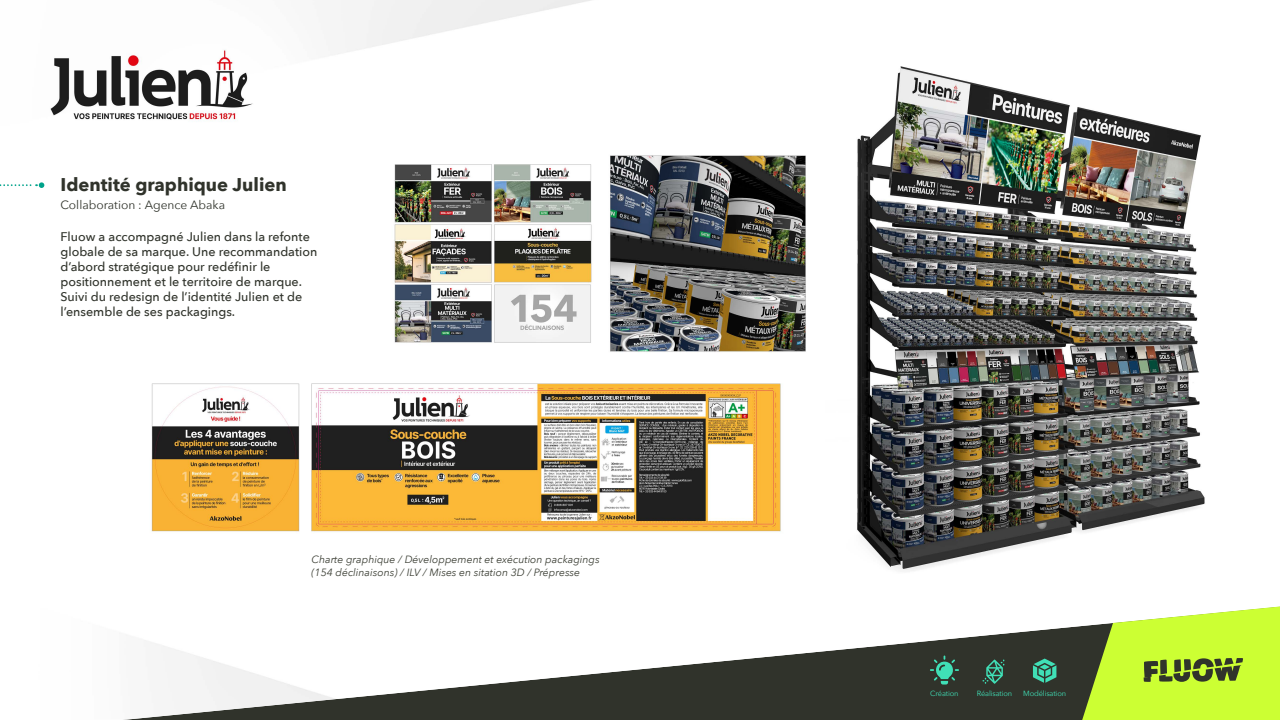
<style>
.page{position:relative;width:1280px;height:720px;background:#fff}
.page>*{position:absolute;margin:0;border:0;box-sizing:border-box;transform-origin:0 0}
.t1{font:700 18.4px "Avenir Next";color:#30332b}
.t2{font:500 12.55px/15.1px "Avenir Next";color:#30332b}
.t3{font:12px "Avenir Next";color:#30332b}
.t4{font:italic 10.5px/14px "Avenir Next";color:#3d4036}
.t5{font:7.5px "Avenir Next";letter-spacing:-.02em;color:#40e0b7}
</style>
<div class="page">
<img style="left:44px;top:0;width:1236px;height:720px">
<svg style="left:1033px;top:659px;width:23px;height:24px"></svg>
<svg style="left:930px;top:656px;width:29px;height:29px"></svg>
<svg style="left:983px;top:660px;width:21px;height:24px"></svg>
<svg style="left:0;top:182px;width:44px;height:6px"></svg>
<svg style="left:1082px;top:607px;width:198px;height:113px;background:#bce542"></svg>
<h1 class="t1" style="left:60px;top:169px;width:228px">Identité graphique Julien</h1>
<p class="t3" style="left:60px;top:195px;width:166px">Collaboration : Agence Abaka</p>
<p class="t2" style="left:60px;top:229px;width:258px">Fluow a accompagné Julien dans la refonte globale de sa marque. Une recommandation d’abord stratégique pour redéfinir le positionnement et le territoire de marque.<br>Suivi du redesign de l’identité Julien et de l’ensemble de ses packagings.</p>
<p class="t4" style="left:312px;top:551px;width:290px">Charte graphique / Développement et exécution packagings (154 déclinaisons) / ILV / Mises en sitation 3D / Prépresse</p>
<p class="t5" style="left:930px;top:687px;width:30px">Création</p>
<p class="t5" style="left:977px;top:687px;width:37px">Réalisation</p>
<p class="t5" style="left:1023px;top:687px;width:44px">Modélisation</p>
</div>
